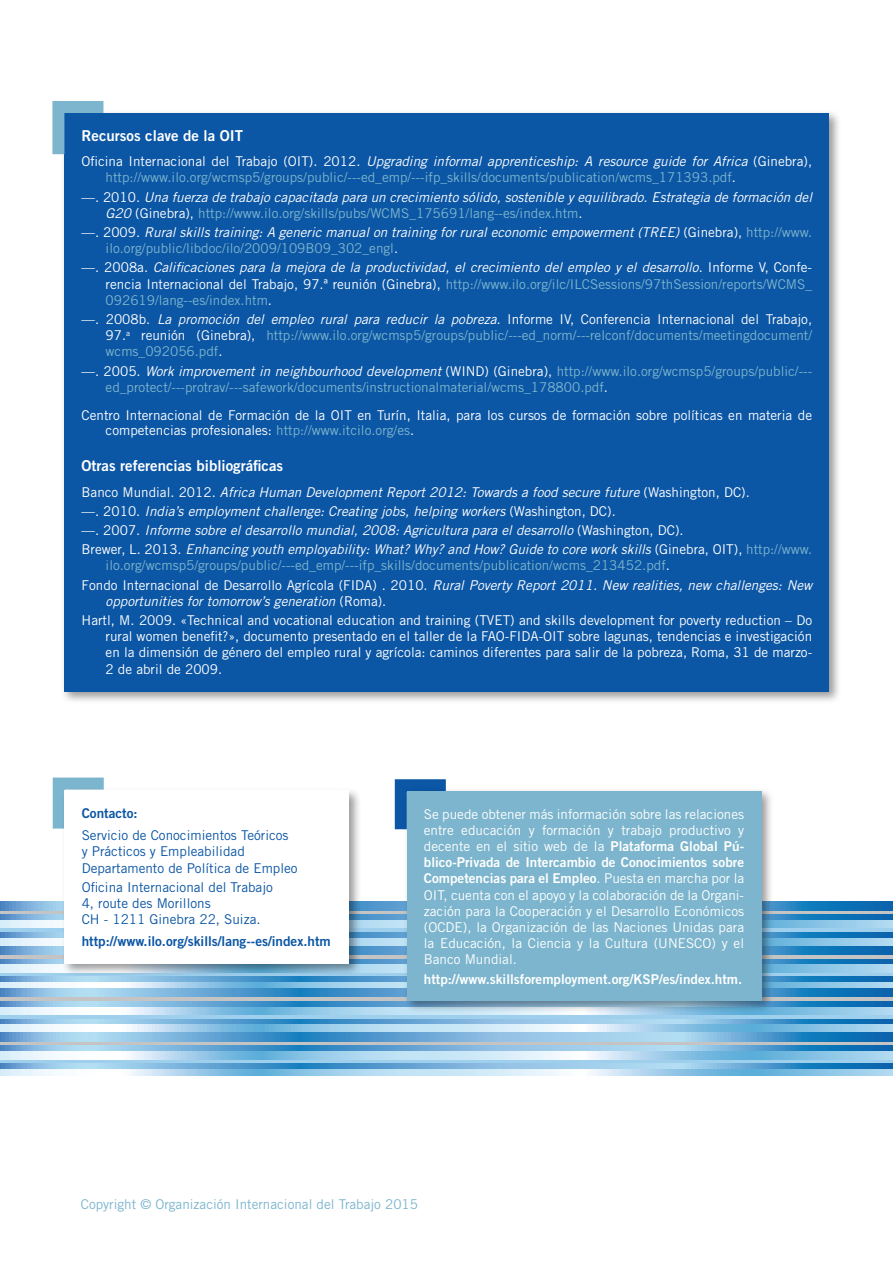
<style>
.page{position:relative;width:893px;height:1263px;background:#fff}
.page>*{position:absolute;margin:0;border:0;box-sizing:border-box;transform-origin:0 0}
.t1{font:15px "Trade Gothic LT Std Bd 2";color:#fff}
.t2{font:13.5px/16.2px "Trade Gothic LT Std";color:#7cb5cd}
.t3{font:13.5px/16.2px "Trade Gothic LT Std";color:#fff;text-align:justify}
.t4{font:italic 13.5px/19.2px "Trade Gothic LT Std";color:#fff}
.t5{font:13.5px/16.2px "Trade Gothic LT Std";color:#0b56a5}
.t6{font:13.5px/16.2px "Trade Gothic LT Std Bd 2";color:#fff}
.t7{font:13.5px "Trade Gothic LT Std Bd 2";color:#0b56a5}
.t8{font:13.5px "Trade Gothic LT Std";color:#7cb5ce}
.s1{color:#fff}
.s2{font-style:italic;color:#fff}
.s3{font-style:normal}
.s4{font-style:normal;color:#7cb5cd}
.s5{color:#7cb5cd}
.s6{font-style:italic}
.s7{font-family:"Trade Gothic LT Std Bd 2"}
.s8{font-family:"Trade Gothic LT Std"}
</style>
<div class="page">
<svg style="left:0;top:902px;width:893px;height:9px"></svg>
<svg style="left:0;top:911px;width:893px;height:4px"></svg>
<svg style="left:0;top:915px;width:893px;height:5px"></svg>
<svg style="left:0;top:920px;width:893px;height:8px"></svg>
<hr style="left:0;top:928px;width:893px;height:4px;background:#9ecfec">
<svg style="left:0;top:932px;width:893px;height:6px"></svg>
<svg style="left:0;top:938px;width:893px;height:8px"></svg>
<svg style="left:0;top:946px;width:893px;height:9px"></svg>
<hr style="left:0;top:955px;width:893px;height:4px;background:#c4c4c5">
<svg style="left:0;top:959px;width:893px;height:6px"></svg>
<svg style="left:0;top:965px;width:893px;height:8px"></svg>
<svg style="left:0;top:973px;width:893px;height:4px"></svg>
<svg style="left:0;top:977px;width:893px;height:5px"></svg>
<svg style="left:0;top:982px;width:893px;height:6px"></svg>
<svg style="left:0;top:988px;width:893px;height:9px"></svg>
<hr style="left:0;top:997px;width:893px;height:4px;background:#c4c4c5">
<svg style="left:0;top:1001px;width:893px;height:6px"></svg>
<svg style="left:0;top:1007px;width:893px;height:8px"></svg>
<hr style="left:0;top:1015px;width:893px;height:4px;background:#9ecfec">
<svg style="left:0;top:1019px;width:893px;height:6px"></svg>
<svg style="left:0;top:1025px;width:893px;height:8px"></svg>
<svg style="left:0;top:1033px;width:893px;height:9px"></svg>
<svg style="left:0;top:1042px;width:893px;height:4px;fill:#c4c4c5"></svg>
<svg style="left:0;top:1046px;width:893px;height:5px"></svg>
<svg style="left:0;top:1051px;width:893px;height:8px"></svg>
<svg style="left:0;top:1059px;width:893px;height:4px;fill:#9ecfec"></svg>
<svg style="left:0;top:1063px;width:893px;height:6px"></svg>
<svg style="left:0;top:1069px;width:893px;height:7px"></svg>
<svg style="left:394px;top:779px;width:52px;height:51px"></svg>
<svg style="left:52px;top:777px;width:52px;height:52px"></svg>
<div style="left:61px;top:787px;width:300px;height:190px;background:#000;opacity:.4"></div>
<div style="left:65px;top:791px;width:284px;height:173px;background:#fff"></div>
<div style="left:61px;top:109px;width:780px;height:595px;background:#000;opacity:.4"></div>
<div style="left:65px;top:113px;width:764px;height:578px;background:#0b56a5"></div>
<svg style="left:52px;top:101px;width:63px;height:65px"></svg>
<div style="left:403px;top:787px;width:371px;height:226px;background:#000;opacity:.4"></div>
<div style="left:407px;top:791px;width:354px;height:210px;background:#7cb5cd"></div>
<p class="t1" style="left:82px;top:126px;width:163px">Recursos clave de la OIT</p>
<p class="t2" style="left:106px;top:153px;width:708px;text-indent:-24px"><span class="s1">Oficina Internacional del Trabajo (OIT). 2012.</span> <span class="s2">Upgrading informal apprenticeship: A resource guide for Africa</span> <span class="s1">(Ginebra), </span>http://www.ilo.org/wcmsp5/groups/public/---ed_emp/---ifp_skills/documents/publication/wcms_171393.pdf<span class="s1">.</span></p>
<p class="t4" style="left:106px;top:189px;width:708px;line-height:16.2px;text-indent:-24px"><span class="s3">—. 2010.</span> Una fuerza de trabajo capacitada para un crecimiento sólido, sostenible y equilibrado. Estrategia de formación del<br>G20 <span class="s3">(Ginebra),</span> <span class="s4">http://www.ilo.org/skills/pubs/WCMS_175691/lang--es/index.htm</span><span class="s3">.</span></p>
<p class="t4" style="left:106px;top:224px;width:708px;line-height:16.2px;text-indent:-24px"><span class="s3">—. 2009.</span> Rural skills training: A generic manual on training for rural economic empowerment (TREE) <span class="s3">(Ginebra),</span> <span class="s4">http://www. ilo.org/public/libdoc/ilo/2009/109B09_302_engl</span><span class="s3">.</span></p>
<p class="t2" style="left:106px;top:259px;width:708px;text-align:justify;text-indent:-24px"><span class="s1">—. 2008a.</span> <span class="s2">Calificaciones para la mejora de la productividad, el crecimiento del empleo y el desarrollo</span><span class="s1">. Informe V, Confe&shy;rencia Internacional del Trabajo, 97.ª reunión (Ginebra),</span> http://www.ilo.org/ilc/ILCSessions/97thSession/reports/WCMS_ 092619/lang--es/index.htm<span class="s1">.</span></p>
<p class="t2" style="left:106px;top:311px;width:708px;text-align:justify;text-indent:-24px"><span class="s1">—. 2008b.</span> <span class="s2">La promoción del empleo rural para reducir la pobreza.</span> <span class="s1">Informe IV, Conferencia Internacional del Trabajo, 97.</span><sup>a</sup> <span class="s1">reunión (Ginebra),</span> http://www.ilo.org/wcmsp5/groups/public/---ed_norm/---relconf/documents/meetingdocument/ wcms_092056.pdf<span class="s1">.</span></p>
<p class="t2" style="left:106px;top:363px;width:708px;text-indent:-24px"><span class="s1">—. 2005.</span> <span class="s2">Work improvement in neighbourhood development</span> <span class="s1">(WIND) (Ginebra),</span> http://www.ilo.org/wcmsp5/groups/public/--- ed_protect/---protrav/---safework/documents/instructionalmaterial/wcms_178800.pdf<span class="s1">.</span></p>
<p class="t3" style="left:106px;top:408px;width:708px;line-height:15px;text-indent:-24px">Centro Internacional de Formación de la OIT en Turín, Italia, para los cursos de formación sobre políticas en materia de competencias profesionales: <span class="s5">http://www.itcilo.org/es</span>.</p>
<p class="t1" style="left:82px;top:457px;width:203px">Otras referencias bibliográficas</p>
<p class="t4" style="left:82px;top:482px;width:732px"><span class="s3">Banco Mundial. 2012.</span> Africa Human Development Report 2012: Towards a food secure future <span class="s3">(Washington, DC).<br>—. 2010.</span> India’s employment challenge: Creating jobs, helping workers <span class="s3">(Washington, DC).<br>—. 2007.</span> Informe sobre el desarrollo mundial, 2008: Agricultura para el desarrollo <span class="s3">(Washington, DC).<br>Brewer, L. 2013.</span> Enhancing youth employability: What? Why? and How? Guide to core work skills <span class="s3">(Ginebra, OIT),</span> <span class="s4">http://www.</span></p>
<p class="t2" style="left:82px;top:556px;width:732px;line-height:19.2px;text-indent:24px">ilo.org/wcmsp5/groups/public/---ed_emp/---ifp_skills/documents/publication/wcms_213452.pdf<span class="s1">.<br>Fondo Internacional de Desarrollo Agrícola (FIDA) . 2010.</span> <span class="s2">Rural Poverty Report 2011. New realities, new challenges: New</span></p>
<p class="t3" style="left:82px;top:591px;width:732px;line-height:19.2px;text-indent:24px"><span class="s6">opportunities for tomorrow’s generation</span> (Roma).<br>Hartl, M. 2009. «Technical and vocational education and training (TVET) and skills development for poverty reduction – Do</p>
<p class="t3" style="left:106px;top:628px;width:708px">rural women benefit?», documento presentado en el taller de la FAO-FIDA-OIT sobre lagunas, tendencias e investigación en la dimensión de género del empleo rural y agrícola: caminos diferentes para salir de la pobreza, Roma, 31 de marzo-2 de abril de 2009.</p>
<p class="t7" style="left:82px;top:805px;width:57px">Contacto:</p>
<p class="t5" style="left:82px;top:827px;width:217px">Servicio de Conocimientos Teóricos y Prácticos y Empleabilidad<br>Departamento de Política de Empleo</p>
<p class="t5" style="left:82px;top:879px;width:193px">Oficina Internacional del Trabajo<br>4, route des Morillons<br>CH - 1211 Ginebra 22, Suiza.</p>
<p class="t7" style="left:82px;top:933px;width:251px">http://www.ilo.org/skills/lang--es/index.htm</p>
<p class="t3" style="left:424px;top:805px;width:322px">Se puede obtener más información sobre las relaciones entre educación y formación y trabajo productivo y decente en el sitio web de la <span class="s7">Plataforma Global Pú-</span></p>
<p class="t6" style="left:424px;top:854px;width:322px">blico-Privada de Intercambio de Conocimientos sobre<br>Competencias para el Empleo<span class="s8">. Puesta en marcha por la</span></p>
<p class="t3" style="left:424px;top:886px;width:322px">OIT, cuenta con el apoyo y la colaboración de la Organi&shy;zación para la Cooperación y el Desarrollo Económicos (OCDE), la Organización de las Naciones Unidas para la Educación, la Ciencia y la Cultura (UNESCO) y el Banco Mundial.</p>
<p class="t6" style="left:424px;top:970px;width:320px">http://www.skillsforemployment.org/KSP/es/index.htm.</p>
<p class="t8" style="left:81px;top:1196px;width:339px">Copyright © Organización Internacional del Trabajo 2015</p>
</div>
